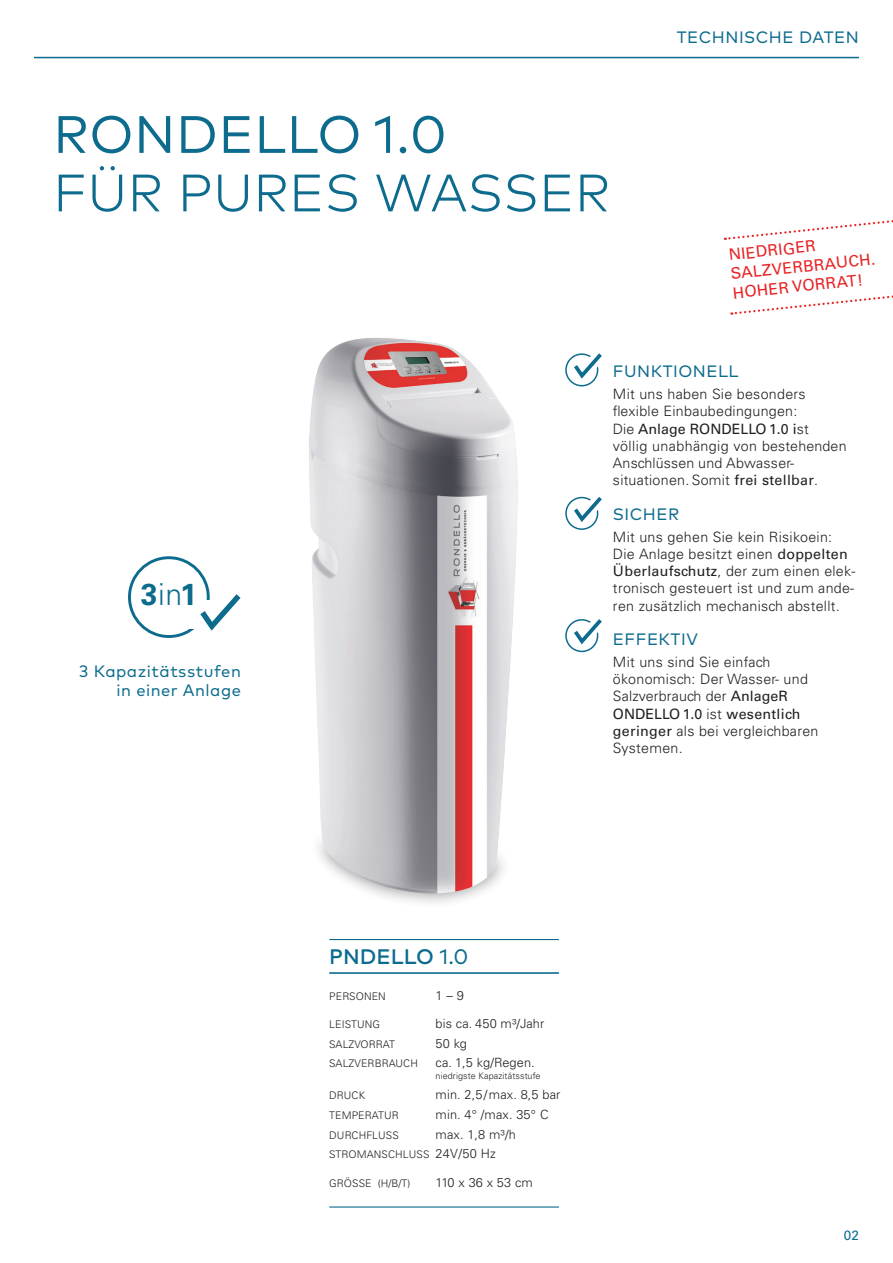
<style>
.page{position:relative;width:893px;height:1263px;background:#fff}
.page>*{position:absolute;margin:0;border:0;box-sizing:border-box;transform-origin:0 0}
.t1{font:300 52.5px "Mark Pro";letter-spacing:.01em;color:#0d6c8e}
.t2{font:52.5px "Mark Pro";letter-spacing:.01em;color:#0d6c8e}
.t3{font:700 30.3px "Univers LT Std";color:#0d6c8e}
.t4{font:500 21px "Mark Pro";color:#0d6c8e}
.t5{font:16.5px/19.5px "Mark Pro";letter-spacing:.03em;color:#0d6c8e;text-align:right}
.t6{font:15.75px/19.4px "Univers LT Std";color:#e82325}
.t7{font:300 14.25px/17.2px "Univers LT Std";letter-spacing:.02em;color:#231f20}
.t8{font:13.5px "Univers LT Std";color:#0d6c8e}
.t9{font:300 12.75px "Univers LT Std";letter-spacing:.01em;color:#231f20}
.t10{font:300 10.5px "Univers LT Std";letter-spacing:.01em;color:#231f20}
.t11{font:300 9px "Univers LT Std";letter-spacing:.01em;color:#231f20}
.s1{font-weight:300}
.s2{font-weight:400}
.s3{font-size:12.75px}
</style>
<div class="page">
<div style="left:309px;top:828px;width:203px;height:81px;background:#231f20;opacity:.5"></div>
<img style="left:309px;top:338px;width:209px;height:556px">
<hr style="left:329px;top:1206px;width:230px;height:1px;background:#0d6c8e">
<div style="left:565px;top:353px;width:33px;height:33px;border:2px solid #0d6c8e;border-radius:50%"></div>
<svg style="left:570px;top:353px;width:32px;height:29px"></svg>
<div style="left:565px;top:497px;width:33px;height:33px;border:2px solid #0d6c8e;border-radius:50%"></div>
<svg style="left:570px;top:496px;width:32px;height:29px"></svg>
<div style="left:565px;top:619px;width:33px;height:33px;border:2px solid #0d6c8e;border-radius:50%"></div>
<svg style="left:570px;top:619px;width:32px;height:28px"></svg>
<svg style="left:731px;top:295px;width:162px;height:20px"></svg>
<svg style="left:725px;top:220px;width:168px;height:20px"></svg>
<div style="left:128px;top:556px;width:82px;height:82px;border:3px solid #0d6c8e;border-radius:50%"></div>
<div style="left:190px;top:600px;width:51px;height:29px;background:#fff"></div>
<svg style="left:200px;top:588px;width:41px;height:43px"></svg>
<hr style="left:34px;top:57px;width:825px;height:1px;background:#0d6c8e">
<hr style="left:329px;top:972px;width:230px;height:1px;background:#0d6c8e">
<hr style="left:329px;top:939px;width:230px;height:1px;background:#0d6c8e">
<h1 class="t2" style="left:53px;top:95px;width:395px">RONDELLO 1.0</h1>
<h1 class="t1" style="left:53px;top:153px;width:558px">FÜR PURES WASSER</h1>
<p class="t5" style="left:677px;top:26px;width:184px">TECHNISCHE DATEN</p>
<p class="t6" style="left:728px;top:245px;width:147px;rotate:-6deg">NIEDRIGER<br>SALZVERBRAUCH.<br>HOHER VORRAT!</p>
<h2 class="t3" style="left:141px;top:577px;width:57px">3<span class="s1">in</span>1</h2>
<p class="t5" style="left:79px;top:660px;width:163px">3 Kapazitätsstufen in einer Anlage</p>
<p class="t5" style="left:613px;top:360px;width:127px">FUNKTIONELL</p>
<p class="t7" style="left:613px;top:385px;width:235px">Mit uns haben Sie besonders flexible Einbaubedingungen:<br>Die <span class="s2">Anlage RONDELLO 1.0 i</span>st völlig unabhängig von bestehenden<br>Anschlüssen und Abwasser&shy;situationen. Somit <span class="s2">frei stellbar</span>.</p>
<p class="t5" style="left:613px;top:503px;width:68px">SICHER</p>
<p class="t7" style="left:613px;top:528px;width:244px">Mit uns gehen Sie kein Risikoein:<br>Die Anlage besitzt einen <span class="s2">doppelten Überlaufschutz</span>, der zum einen elek&shy;tronisch gesteuert ist und zum ande&shy;ren zusätzlich mechanisch abstellt.</p>
<p class="t5" style="left:613px;top:628px;width:86px">EFFEKTIV</p>
<p class="t7" style="left:613px;top:653px;width:207px">Mit uns sind Sie einfach ökonomisch: Der Wasser- und<br>Salzverbrauch der <span class="s2">AnlageR<br>ONDELLO 1.0</span> ist <span class="s2">wesentlich geringer</span> als bei vergleichbaren<br>Systemen.</p>
<h3 class="t4" style="left:329px;top:941px;width:141px">PNDELLO <span class="s2">1.0</span></h3>
<p class="t10" style="left:329px;top:990px;width:58px">PERSONEN</p>
<p class="t9" style="left:436px;top:987px;width:30px">1 – 9</p>
<p class="t10" style="left:329px;top:1018px;width:52px">LEISTUNG</p>
<p class="t9" style="left:436px;top:1016px;width:110px">bis ca. 450 m³/Jahr</p>
<p class="t10" style="left:329px;top:1038px;width:67px">SALZVORRAT</p>
<p class="t9" style="left:436px;top:1035px;width:33px">50 kg</p>
<p class="t10" style="left:329px;top:1057px;width:90px">SALZVERBRAUCH</p>
<p class="t9" style="left:436px;top:1055px;width:101px">ca. 1,5 kg/Regen.</p>
<p class="t11" style="left:436px;top:1071px;width:106px">niedrigste Kapazitätsstufe</p>
<p class="t10" style="left:329px;top:1089px;width:37px">DRUCK</p>
<p class="t9" style="left:436px;top:1086px;width:126px">min. 2,5/max. 8,5 bar</p>
<p class="t10" style="left:329px;top:1109px;width:71px">TEMPERATUR</p>
<p class="t9" style="left:436px;top:1107px;width:114px">min. 4° /max. 35° C</p>
<p class="t10" style="left:329px;top:1128px;width:71px">DURCHFLUSS</p>
<p class="t9" style="left:436px;top:1126px;width:82px">max. 1,8 m³/h</p>
<p class="t10" style="left:329px;top:1148px;width:168px">STROMANSCHLUSS <span class="s3">24V/50 Hz</span></p>
<p class="t10" style="left:329px;top:1176px;width:83px">GRÖSSE (H/B/T)</p>
<p class="t9" style="left:436px;top:1174px;width:99px">110 x 36 x 53 cm</p>
<p class="t8" style="left:844px;top:1227px;width:17px">02</p>
</div>
